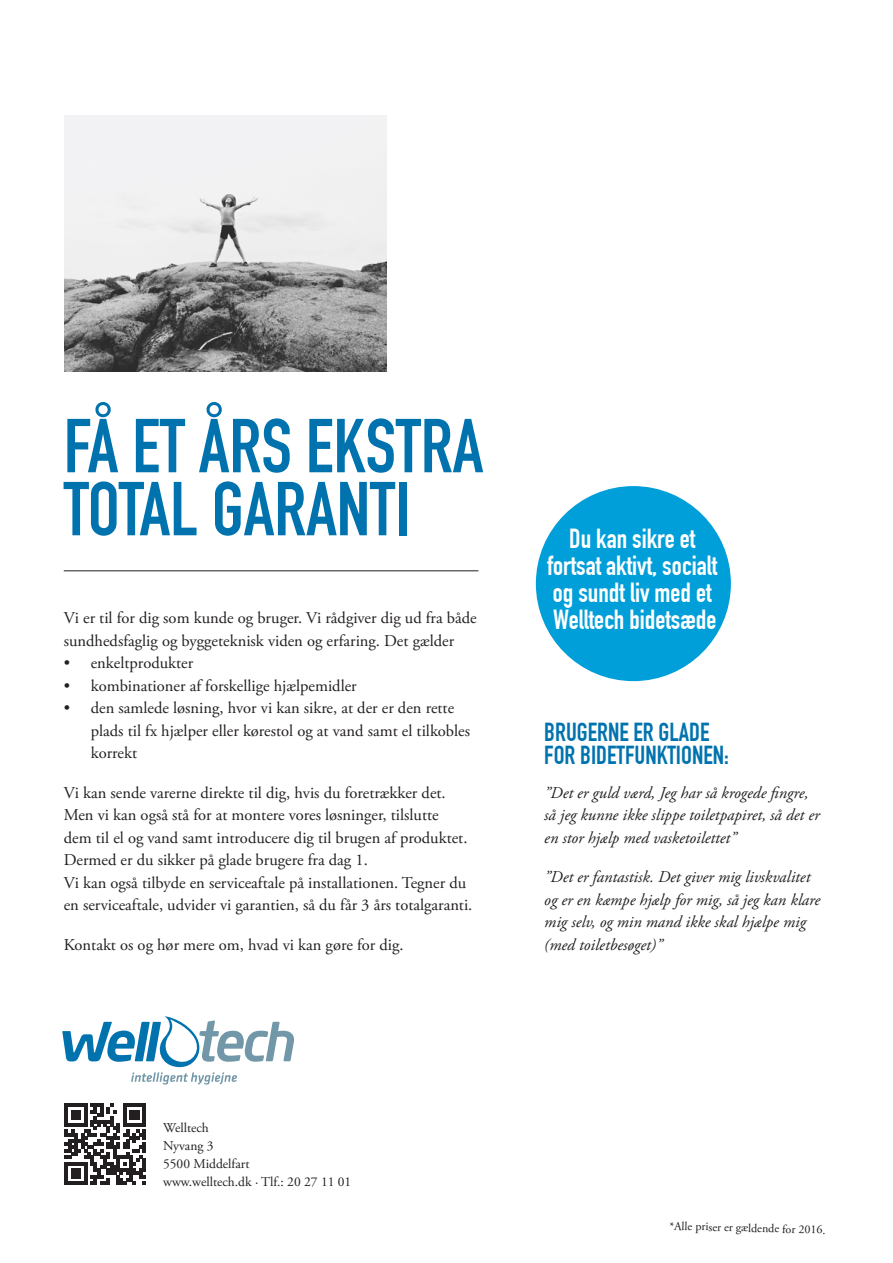
<style>
.page{position:relative;width:893px;height:1263px;background:#fff}
.page>*{position:absolute;margin:0;border:0;box-sizing:border-box;transform-origin:0 0}
.t1{font:700 75px/63px "DIN Condensed";color:#0073ae}
.t2{font:700 27px/27px "DIN Condensed";color:#fff;text-align:center}
.t3{font:700 25.5px/22.5px "DIN Condensed";color:#0073ae}
.t4{font:16.5px/22.5px "Adobe Garamond Pro";color:#231f20}
.t5{font:italic 16.5px/22.5px "Adobe Garamond Pro";color:#231f20}
.t6{font:13.5px/18px "Adobe Garamond Pro";color:#231f20}
.t7{font:12px "Adobe Garamond Pro";color:#231f20}
.s1{font-family:"Minion Pro"}
</style>
<div class="page">
<img style="left:64px;top:116px;width:323px;height:255px">
<svg style="left:62px;top:1016px;width:232px;height:68px"></svg>
<svg style="left:65px;top:1104px;width:81px;height:81px"></svg>
<hr style="left:64px;top:570px;width:414px;height:1px;background:#231f20">
<div style="left:536px;top:486px;width:195px;height:195px;background:#009fda;border-radius:50%"></div>
<h1 class="t1" style="left:64px;top:415px;width:421px">FÅ ET ÅRS EKSTRA<br>TOTAL GARANTI</h1>
<p class="t4" style="left:64px;top:607px;width:414px">Vi er til for dig som kunde og bruger. Vi rådgiver dig ud fra både sundhedsfaglig og byggeteknisk viden og erfaring. Det gælder</p>
<p class="t4" style="left:64px;top:652px;width:131px">• enkeltprodukter</p>
<p class="t4" style="left:64px;top:675px;width:294px">• kombinationer af forskellige hjælpemidler</p>
<p class="t4" style="left:91px;top:697px;width:381px;text-indent:-27px">• den samlede løsning, hvor vi kan sikre, at der er den rette plads til fx hjælper eller kørestol og at vand samt el tilkobles korrekt</p>
<p class="t4" style="left:64px;top:782px;width:410px">Vi kan sende varerne direkte til dig, hvis du foretrækker det.<br>Men vi kan også stå for at montere vores løsninger, tilslutte<br>dem til el og vand samt introducere dig til brugen af produktet.<br>Dermed er du sikker på glade brugere fra dag 1.<br>Vi kan også tilbyde en serviceaftale på installationen. Tegner du en serviceaftale, udvider vi garantien, så du får 3 års totalgaranti.</p>
<p class="t4" style="left:64px;top:934px;width:341px">Kontakt os og hør mere om, hvad vi kan gøre for dig.</p>
<h2 class="t2" style="left:547px;top:525px;width:172px">Du kan sikre et fortsat aktivt, socialt og sundt liv med et<br>Welltech bidetsæde</h2>
<h3 class="t3" style="left:544px;top:721px;width:186px">BRUGERNE ER GLADE<br>FOR BIDETFUNKTIONEN:</h3>
<p class="t5" style="left:544px;top:782px;width:277px">”Det er guld værd, Jeg har så krogede fingre, så jeg kunne ikke slippe toiletpapiret, så det er en stor hjælp med vasketoilettet”</p>
<p class="t5" style="left:544px;top:866px;width:277px">”Det er fantastisk. Det giver mig livskvalitet og er en kæmpe hjælp for mig, så jeg kan klare mig selv, og min mand ikke skal hjælpe mig (med toiletbesøget)”</p>
<p class="t6" style="left:163px;top:1119px;width:190px">Welltech<br>Nyvang 3<br>5500 Middelfart<br>www.welltech.dk · Tlf.: 20 27 11 01</p>
<p class="t7" style="left:670px;top:1218px;width:158px;rotate:2deg"><span class="s1">*</span>Alle priser er gældende for 2016.</p>
</div>
